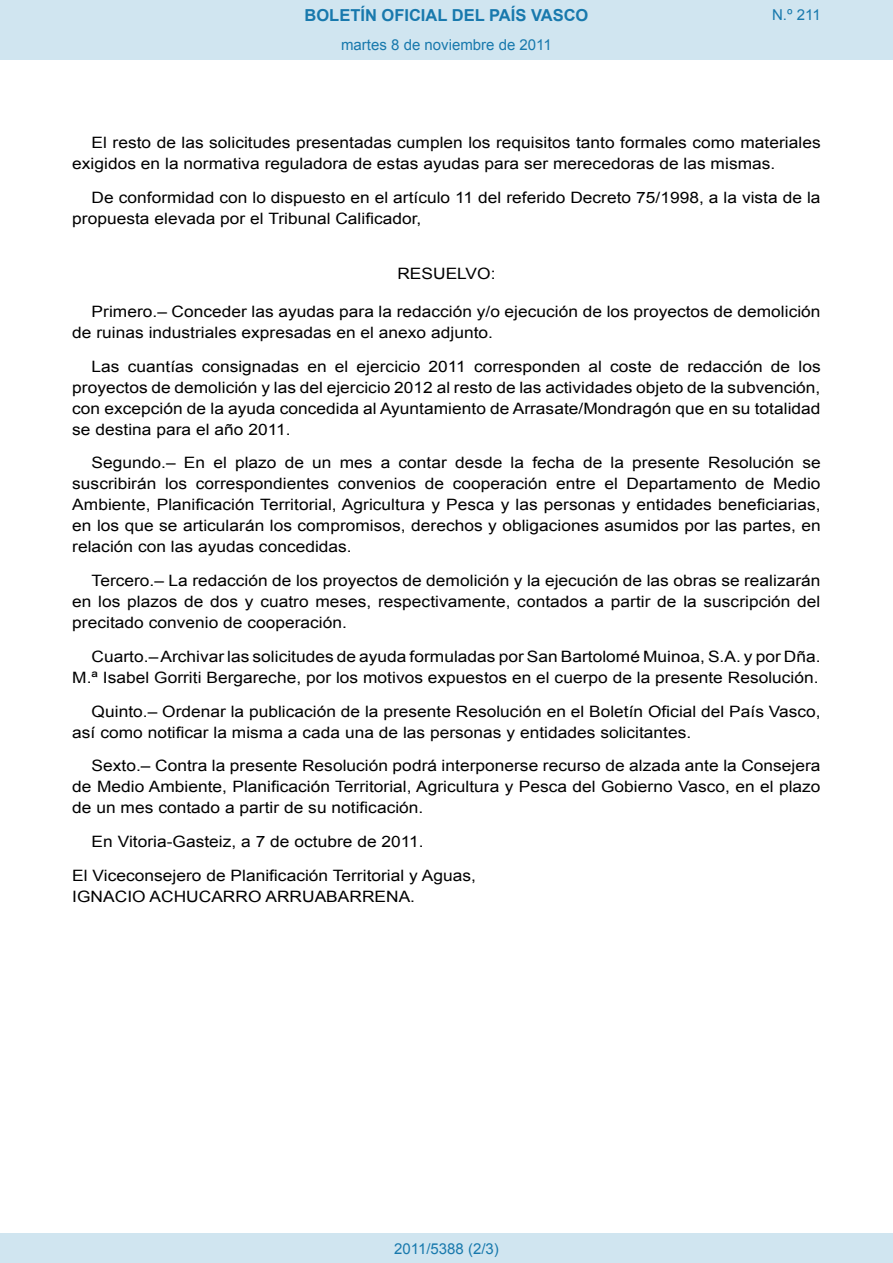
<style>
.page{position:relative;width:893px;height:1263px;background:#fff}
.page>*{position:absolute;margin:0;border:0;box-sizing:border-box;transform-origin:0 0}
.t1{font:700 16.5px "Arial";color:#1879ad}
.BOPVDetalle{font:15.6px/21px "Arial";color:#000;scale:1.11 1}
.BOPVFirmaPuesto{font:15.6px "Arial";color:#000;scale:1.11 1}
.BOPVFirmaLugFec{font:15.6px "Arial";color:#000;scale:1.11 1}
.BOPVFirmaNombre{font:15.6px "Arial";color:#000;scale:1.11 1}
.BOPVClave{font:15.6px "Arial";color:#000;scale:1.11 1}
.Paginacion_Centro{font:15px "Arial";color:#1879ad}
</style>
<div class="page">
<div style="left:0;top:0;width:893px;height:60px;background:#d0e5f0"></div>
<div style="left:0;top:1233px;width:893px;height:30px;background:#d0e5f0"></div>
<p class="t1" style="left:305px;top:4px;width:285px">BOLETÍN OFICIAL DEL PAÍS VASCO</p>
<p class="Paginacion_Centro" style="left:341px;top:35px;width:212px">martes 8 de noviembre de 2011</p>
<p class="Paginacion_Centro" style="left:772px;top:5px;width:50px">N.º 211</p>
<p class="BOPVDetalle" style="left:72px;top:132px;width:676px;text-indent:19px">El resto de las solicitudes presentadas cumplen los requisitos tanto formales como materiales exigidos en la normativa reguladora de estas ayudas para ser merecedoras de las mismas.</p>
<p class="BOPVDetalle" style="left:72px;top:187px;width:676px;text-indent:19px">De conformidad con lo dispuesto en el artículo 11 del referido Decreto 75/1998, a la vista de la propuesta elevada por el Tribunal Calificador,</p>
<p class="BOPVClave" style="left:397px;top:263px;width:90px">RESUELVO:</p>
<p class="BOPVDetalle" style="left:72px;top:301px;width:676px;text-indent:19px">Primero.– Conceder las ayudas para la redacción y/o ejecución de los proyectos de demolición de ruinas industriales expresadas en el anexo adjunto.</p>
<p class="BOPVDetalle" style="left:72px;top:356px;width:676px;text-align:justify;text-indent:19px">Las cuantías consignadas en el ejercicio 2011 corresponden al coste de redacción de los proyectos de demolición y las del ejercicio 2012 al resto de las actividades objeto de la subvención, con excepción de la ayuda concedida al Ayuntamiento de Arrasate/Mondragón que en su totalidad se destina para el año 2011.</p>
<p class="BOPVDetalle" style="left:72px;top:453px;width:676px;text-align:justify;text-indent:19px">Segundo.– En el plazo de un mes a contar desde la fecha de la presente Resolución se suscribirán los correspondientes convenios de cooperación entre el Departamento de Medio Ambiente, Planificación Territorial, Agricultura y Pesca y las personas y entidades beneficiarias, en los que se articularán los compromisos, derechos y obligaciones asumidos por las partes, en relación con las ayudas concedidas.</p>
<p class="BOPVDetalle" style="left:72px;top:570px;width:676px;text-align:justify;text-indent:19px">Tercero.– La redacción de los proyectos de demolición y la ejecución de las obras se realizarán en los plazos de dos y cuatro meses, respectivamente, contados a partir de la suscripción del precitado convenio de cooperación.</p>
<p class="BOPVDetalle" style="left:72px;top:646px;width:676px;text-align:right">Cuarto.– Archivar las solicitudes de ayuda formuladas por San Bartolomé Muinoa, S.A. y por Dña.<br>M.ª Isabel Gorriti Bergareche, por los motivos expuestos en el cuerpo de la presente Resolución.</p>
<p class="BOPVDetalle" style="left:72px;top:701px;width:676px;text-indent:19px">Quinto.– Ordenar la publicación de la presente Resolución en el Boletín Oficial del País Vasco, así como notificar la misma a cada una de las personas y entidades solicitantes.</p>
<p class="BOPVDetalle" style="left:72px;top:756px;width:676px;text-align:justify;text-indent:19px">Sexto.– Contra la presente Resolución podrá interponerse recurso de alzada ante la Consejera de Medio Ambiente, Planificación Territorial, Agricultura y Pesca del Gobierno Vasco, en el plazo de un mes contado a partir de su notificación.</p>
<p class="BOPVFirmaLugFec" style="left:92px;top:831px;width:301px">En Vitoria-Gasteiz, a 7 de octubre de 2011.</p>
<p class="BOPVFirmaPuesto" style="left:72px;top:865px;width:365px">El Viceconsejero de Planificación Territorial y Aguas,</p>
<p class="BOPVFirmaNombre" style="left:72px;top:886px;width:310px">IGNACIO ACHUCARRO ARRUABARRENA.</p>
<p class="Paginacion_Centro" style="left:394px;top:1238px;width:106px">2011/5388 (2/3)</p>
</div>
